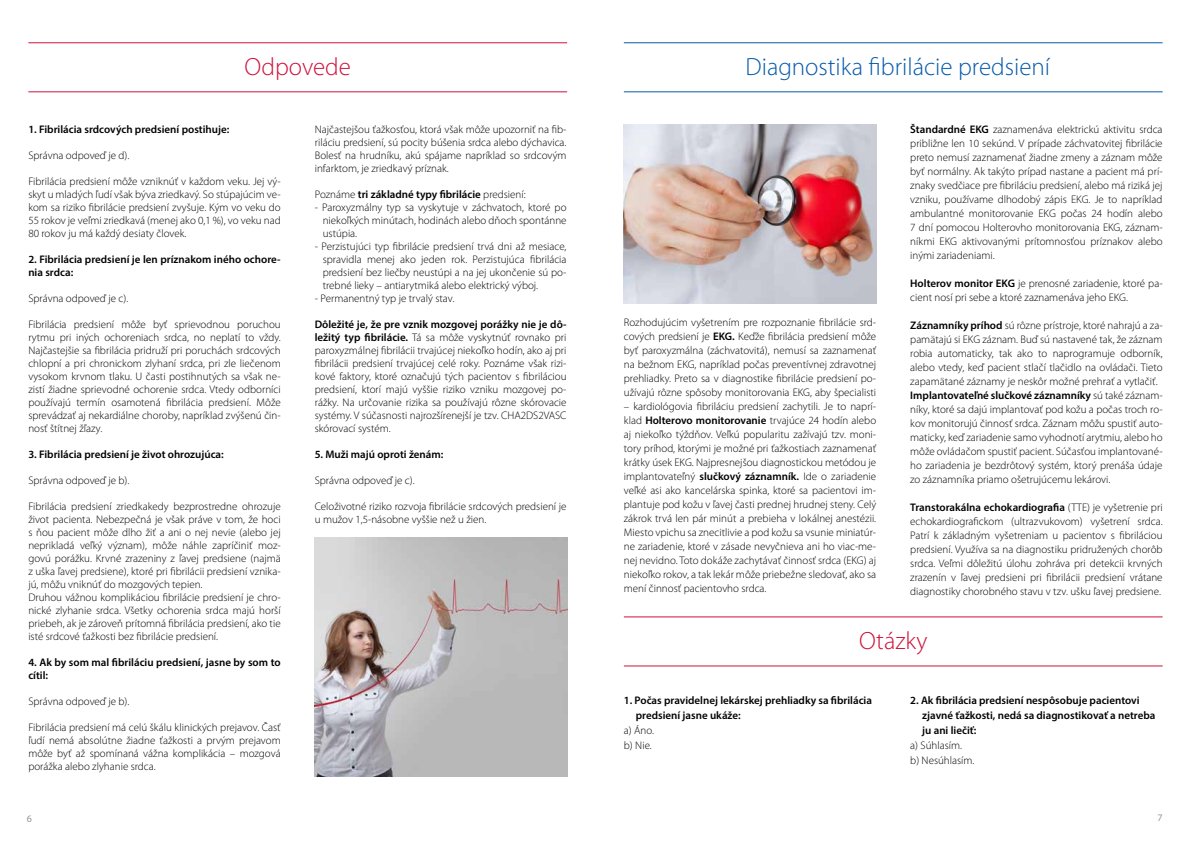
<style>
.page{position:relative;width:1191px;height:842px;background:#fff}
.page>*{position:absolute;margin:0;border:0;box-sizing:border-box;transform-origin:0 0}
.t1{font:300 25px "Myriad Pro";color:#085baa}
.t2{font:300 25px "Myriad Pro";color:#ce123c}
.t3{font:300 11px/14px "Myriad Pro";color:#000;text-align:justify}
.t4{font:600 11px/15px "Myriad Pro";color:#000}
.t5{font:10px "Myriad Pro";color:#939598}
.s1{font-weight:300}
.s2{font-weight:600}
</style>
<div class="page">
<hr style="left:28px;top:43px;width:539px;height:1px;background:#ce123c">
<hr style="left:28px;top:92px;width:539px;height:1px;background:#ce123c">
<hr style="left:624px;top:92px;width:538px;height:1px;background:#085baa">
<img style="left:624px;top:125px;width:252px;height:178px">
<img style="left:315px;top:537px;width:252px;height:239px">
<hr style="left:624px;top:43px;width:538px;height:1px;background:#085baa">
<hr style="left:624px;top:617px;width:538px;height:1px;background:#ce123c">
<hr style="left:624px;top:666px;width:538px;height:1px;background:#ce123c">
<h1 class="t2" style="left:244px;top:52px;width:108px">Odpovede</h1>
<p class="t4" style="left:28px;top:122px;width:203px">1. Fibrilácia srdcových predsiení postihuje:</p>
<p class="t3" style="left:28px;top:148px;width:102px">Správna odpoveď je d).</p>
<p class="t3" style="left:28px;top:175px;width:254px;line-height:13px">Fibrilácia predsiení môže vzniknúť v každom veku. Jej vý&shy;skyt u mladých ľudí však býva zriedkavý. So stúpajúcim ve&shy;kom sa riziko fibrilácie predsiení zvyšuje. Kým vo veku do 55 rokov je veľmi zriedkavá (menej ako 0,1 %), vo veku nad 80 rokov ju má každý desiaty človek.</p>
<p class="t4" style="left:28px;top:253px;width:254px;line-height:13px">2. Fibrilácia predsiení je len príznakom iného ochore&shy;nia srdca:</p>
<p class="t3" style="left:28px;top:291px;width:101px">Správna odpoveď je c).</p>
<p class="t3" style="left:28px;top:318px;width:254px;line-height:13px">Fibrilácia predsiení môže byť sprievodnou poruchou rytmu pri iných ochoreniach srdca, no neplatí to vždy.<br>Najčastejšie sa fibrilácia pridruží pri poruchách srdcových chlopní a pri chronickom zlyhaní srdca, pri zle liečenom vysokom krvnom tlaku. U časti postihnutých sa však ne&shy;zistí žiadne sprievodné ochorenie srdca. Vtedy odborníci používajú termín osamotená fibrilácia predsiení. Môže sprevádzať aj nekardiálne choroby, napríklad zvýšenú čin&shy;nosť štítnej žľazy.</p>
<p class="t4" style="left:28px;top:447px;width:197px">3. Fibrilácia predsiení je život ohrozujúca:</p>
<p class="t3" style="left:28px;top:473px;width:103px">Správna odpoveď je b).</p>
<p class="t3" style="left:28px;top:500px;width:254px;line-height:13px;text-align:left">Fibrilácia predsiení zriedkakedy bezprostredne ohrozuje život pacienta. Nebezpečná je však práve v tom, že hoci s ňou pacient môže dlho žiť a ani o nej nevie (alebo jej neprikladá veľký význam), môže náhle zapríčiniť moz&shy;govú porážku. Krvné zrazeniny z ľavej predsiene (najmä z uška ľavej predsiene), ktoré pri fibrilácii predsiení vznika&shy;jú, môžu vniknúť do mozgových tepien.<br>Druhou vážnou komplikáciou fibrilácie predsiení je chro&shy;nické zlyhanie srdca. Všetky ochorenia srdca majú horší priebeh, ak je zároveň prítomná fibrilácia predsiení, ako tie isté srdcové ťažkosti bez fibrilácie predsiení.</p>
<p class="t4" style="left:28px;top:656px;width:254px;line-height:13px">4. Ak by som mal fibriláciu predsiení, jasne by som to cítil:</p>
<p class="t3" style="left:28px;top:694px;width:103px">Správna odpoveď je b).</p>
<p class="t3" style="left:28px;top:721px;width:254px;line-height:13px">Fibrilácia predsiení má celú škálu klinických prejavov. Časť ľudí nemá absolútne žiadne ťažkosti a prvým prejavom môže byť až spomínaná vážna komplikácia – mozgová porážka alebo zlyhanie srdca.</p>
<p class="t3" style="left:315px;top:123px;width:253px;line-height:13px">Najčastejšou ťažkosťou, ktorá však môže upozorniť na fib&shy;riláciu predsiení, sú pocity búšenia srdca alebo dýchavica.<br>Bolesť na hrudníku, akú spájame napríklad so srdcovým infarktom, je zriedkavý príznak.</p>
<p class="t4" style="left:315px;top:187px;width:212px"><span class="s1">Poznáme</span> tri základné typy fibrilácie <span class="s1">predsiení:</span></p>
<p class="t3" style="left:323px;top:201px;width:245px;line-height:13px;text-indent:-8px">- Paroxyzmálny typ sa vyskytuje v záchvatoch, ktoré po niekoľkých minútach, hodinách alebo dňoch spontánne ustúpia.</p>
<p class="t3" style="left:323px;top:240px;width:245px;line-height:13px;text-indent:-8px">- Perzistujúci typ fibrilácie predsiení trvá dni až mesiace, spravidla menej ako jeden rok. Perzistujúca fibrilácia predsiení bez liečby neustúpi a na jej ukončenie sú po&shy;trebné lieky – antiarytmiká alebo elektrický výboj.</p>
<p class="t3" style="left:315px;top:291px;width:141px">- Permanentný typ je trvalý stav.</p>
<p class="t3" style="left:315px;top:318px;width:253px;line-height:13px"><span class="s2">Dôležité je, že pre vznik mozgovej porážky nie je dô&shy;ležitý typ fibrilácie.</span> Tá sa môže vyskytnúť rovnako pri paroxyzmálnej fibrilácii trvajúcej niekoľko hodín, ako aj pri fibrilácii predsiení trvajúcej celé roky. Poznáme však rizi&shy;kové faktory, ktoré označujú tých pacientov s fibriláciou predsiení, ktorí majú vyššie riziko vzniku mozgovej po&shy;rážky. Na určovanie rizika sa používajú rôzne skórovacie systémy. V súčasnosti najrozšírenejší je tzv. CHA2DS2VASC skórovací systém.</p>
<p class="t4" style="left:315px;top:447px;width:130px">5. Muži majú oproti ženám:</p>
<p class="t3" style="left:315px;top:473px;width:101px">Správna odpoveď je c).</p>
<p class="t3" style="left:315px;top:500px;width:253px;line-height:13px">Celoživotné riziko rozvoja fibrilácie srdcových predsiení je u mužov 1,5-násobne vyššie než u žien.</p>
<h1 class="t1" style="left:745px;top:52px;width:306px">Diagnostika fibrilácie predsiení</h1>
<p class="t3" style="left:624px;top:315px;width:254px">Rozhodujúcim vyšetrením pre rozpoznanie fibrilácie srd&shy;cových predsiení je <span class="s2">EKG.</span> Keďže fibrilácia predsiení môže byť paroxyzmálna (záchvatovitá), nemusí sa zaznamenať na bežnom EKG, napríklad počas preventívnej zdravotnej prehliadky. Preto sa v diagnostike fibrilácie predsiení po&shy;užívajú rôzne spôsoby monitorovania EKG, aby špecialisti</p>
<p class="t3" style="left:624px;top:399px;width:254px">– kardiológovia fibriláciu predsiení zachytili. Je to naprí&shy;klad <span class="s2">Holterovo monitorovanie</span> trvajúce 24 hodín alebo aj niekoľko týždňov. Veľkú popularitu zažívajú tzv. moni&shy;tory príhod, ktorými je možné pri ťažkostiach zaznamenať krátky úsek EKG. Najpresnejšou diagnostickou metódou je implantovateľný <span class="s2">slučkový záznamník.</span> Ide o zariadenie veľké asi ako kancelárska spinka, ktoré sa pacientovi im&shy;plantuje pod kožu v ľavej časti prednej hrudnej steny. Celý zákrok trvá len pár minút a prebieha v lokálnej anestézii.<br>Miesto vpichu sa znecitlivie a pod kožu sa vsunie miniatúr&shy;ne zariadenie, ktoré v zásade nevyčnieva ani ho viac-me&shy;nej nevidno. Toto dokáže zachytávať činnosť srdca (EKG) aj niekoľko rokov, a tak lekár môže priebežne sledovať, ako sa mení činnosť pacientovho srdca.</p>
<p class="t3" style="left:910px;top:122px;width:254px"><span class="s2">Štandardné EKG</span> zaznamenáva elektrickú aktivitu srdca približne len 10 sekúnd. V prípade záchvatovitej fibrilácie preto nemusí zaznamenať žiadne zmeny a záznam môže byť normálny. Ak takýto prípad nastane a pacient má prí&shy;znaky svedčiace pre fibriláciu predsiení, alebo má riziká jej vzniku, používame dlhodobý zápis EKG. Je to napríklad ambulantné monitorovanie EKG počas 24 hodín alebo 7 dní pomocou Holterovho monitorovania EKG, záznam&shy;níkmi EKG aktivovanými prítomnosťou príznakov alebo inými zariadeniami.</p>
<p class="t3" style="left:910px;top:276px;width:254px"><span class="s2">Holterov monitor EKG</span> je prenosné zariadenie, ktoré pa&shy;cient nosí pri sebe a ktoré zaznamenáva jeho EKG.</p>
<p class="t3" style="left:910px;top:318px;width:254px;text-align:left"><span class="s2">Záznamníky príhod</span> sú rôzne prístroje, ktoré nahrajú a za&shy;pamätajú si EKG záznam. Buď sú nastavené tak, že záznam robia automaticky, tak ako to naprogramuje odborník, alebo vtedy, keď pacient stlačí tlačidlo na ovládači. Tieto zapamätané záznamy je neskôr možné prehrať a vytlačiť.<br><span class="s2">Implantovateľné slučkové záznamníky</span> sú také záznam&shy;níky, ktoré sa dajú implantovať pod kožu a počas troch ro&shy;kov monitorujú činnosť srdca. Záznam môžu spustiť auto&shy;maticky, keď zariadenie samo vyhodnotí arytmiu, alebo ho môže ovládačom spustiť pacient. Súčasťou implantované&shy;ho zariadenia je bezdrôtový systém, ktorý prenáša údaje zo záznamníka priamo ošetrujúcemu lekárovi.</p>
<p class="t3" style="left:910px;top:500px;width:254px"><span class="s2">Transtorakálna echokardiografia</span> (TTE) je vyšetrenie pri echokardiografickom (ultrazvukovom) vyšetrení srdca.<br>Patrí k základným vyšetreniam u pacientov s fibriláciou predsiení. Využíva sa na diagnostiku pridružených chorôb srdca. Veľmi dôležitú úlohu zohráva pri detekcii krvných zrazenín v ľavej predsieni pri fibrilácii predsiení vrátane diagnostiky chorobného stavu v tzv. ušku ľavej predsiene.</p>
<h1 class="t2" style="left:859px;top:626px;width:70px">Otázky</h1>
<p class="t4" style="left:636px;top:693px;width:238px;text-indent:-12px">1. Počas pravidelnej lekárskej prehliadky sa fibrilácia predsiení jasne ukáže:</p>
<p class="t3" style="left:624px;top:723px;width:32px;line-height:15px">a) Áno. b) Nie.</p>
<p class="t4" style="left:922px;top:693px;width:235px;text-indent:-12px">2. Ak fibrilácia predsiení nespôsobuje pacientovi zjavné ťažkosti, nedá sa diagnostikovať a netreba ju ani liečiť:</p>
<p class="t3" style="left:910px;top:738px;width:66px;line-height:15px">a) Súhlasím.<br>b) Nesúhlasím.</p>
<p class="t5" style="left:27px;top:812px;width:7px">6</p>
<p class="t5" style="left:1157px;top:812px;width:7px">7</p>
</div>
